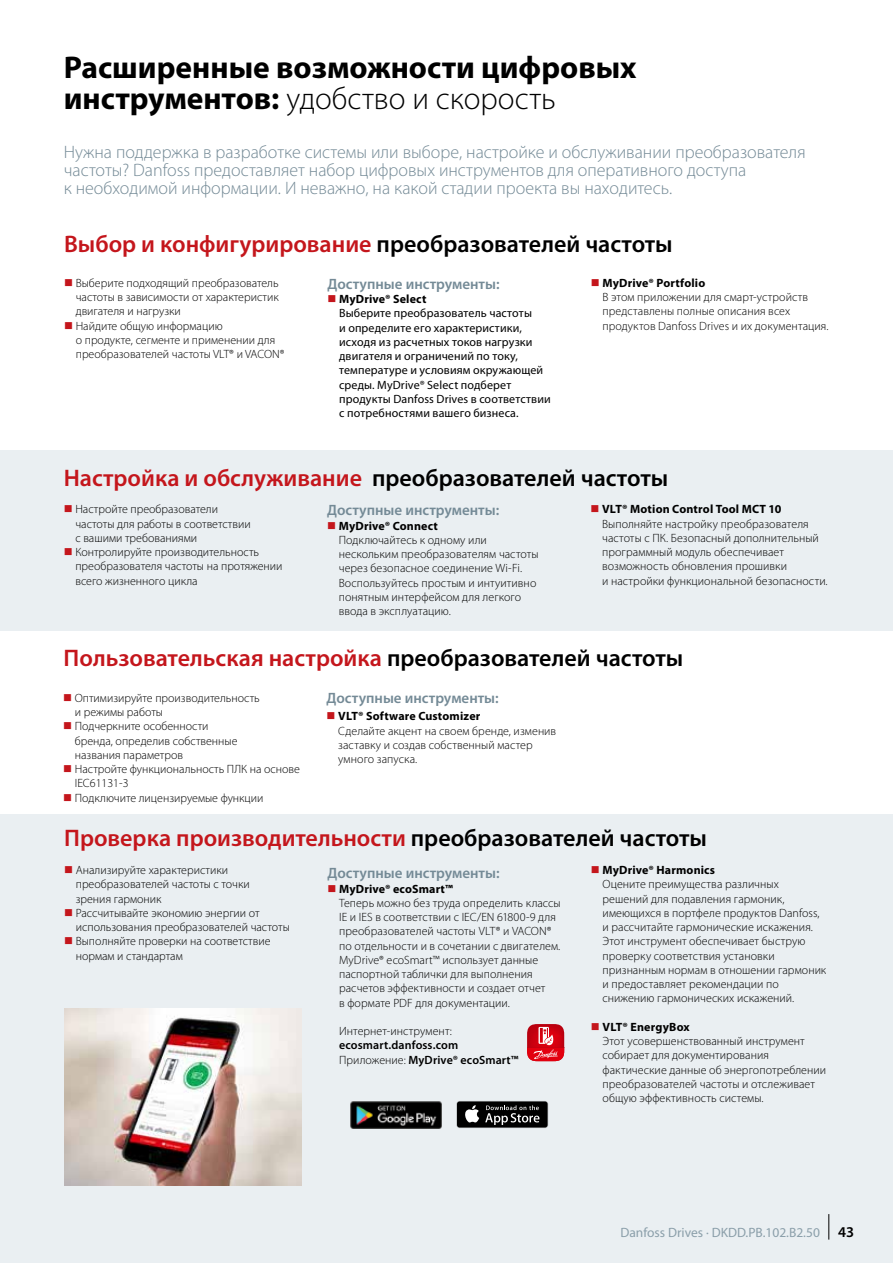
<style>
.page{position:relative;width:893px;height:1263px;background:#fff}
.page>*{position:absolute;margin:0;border:0;box-sizing:border-box;transform-origin:0 0}
.t1{font:700 31.5px/31.5px "Myriad Pro";color:#000}
.t2{font:600 24px "Myriad Pro";color:#c4161c}
.t3{font:600 24px "Myriad Pro";color:#000}
.t4{font:300 18px/18px "Myriad Pro";color:#748a96}
.t5{font:600 15px "Myriad Pro";color:#748a96}
.t6{font:13.5px "Myriad Pro";color:#8b9faa}
.t7{font:300 12px/14.2px "Myriad Pro";color:#000}
.t8{font:12px/14.2px "Myriad Pro";letter-spacing:.01em;color:#000}
.t9{font:600 12px/14.2px "Myriad Pro";letter-spacing:.01em;color:#000}
.s1{font-weight:300}
.s2{color:#c4161c}
.s3{font-weight:700}
.s4{color:#000}
.s5{font-weight:600;font-size:15px;color:#000}
</style>
<div class="page">
<div style="left:0;top:450px;width:893px;height:180px;background:#eaeff2"></div>
<div style="left:0;top:814px;width:893px;height:449px;background:#eaeff2"></div>
<div style="left:456px;top:1101px;width:92px;height:27px;background:#6e7072;border-radius:3px"></div>
<div style="left:457px;top:1101px;width:91px;height:26px;background:#000;border-radius:3px"></div>
<svg style="left:465px;top:1105px;width:14px;height:17px"></svg>
<svg style="left:485px;top:1105px;width:54px;height:20px"></svg>
<img style="left:350px;top:1101px;width:92px;height:27px">
<svg style="left:527px;top:1024px;width:37px;height:37px"></svg>
<img style="left:64px;top:1008px;width:238px;height:178px">
<svg style="left:828px;top:1214px;width:1px;height:25px"></svg>
<h1 class="t1" style="left:64px;top:52px;width:574px">Расширенные возможности цифровых инструментов: <span class="s1">удобство и скорость</span></h1>
<p class="t4" style="left:64px;top:143px;width:743px">Нужна поддержка в разработке системы или выборе, настройке и обслуживании преобразователя частоты? Danfoss предоставляет набор цифровых инструментов для оперативного доступа<br>к необходимой информации. И неважно, на какой стадии проекта вы находитесь.</p>
<h2 class="t3" style="left:64px;top:231px;width:610px"><span class="s2">Выбор и конфигурирование</span> преобразователей частоты</h2>
<p class="t7" style="left:76px;top:276px;width:205px;text-align:justify;text-indent:-12px"><span class="s2">■</span> Выберите подходящий преобразователь частоты в зависимости от характеристик двигателя и нагрузки</p>
<p class="t7" style="left:76px;top:319px;width:210px;text-indent:-12px"><span class="s2">■</span> Найдите общую информацию<br>о продукте, сегменте и применении для преобразователей частоты VLT® и VACON®</p>
<p class="t5" style="left:328px;top:275px;width:174px">Доступные инструменты:</p>
<p class="t8" style="left:339px;top:292px;width:213px;text-indent:-12px"><span class="s2">■</span> <span class="s3">MyDrive® Select<br></span>Выберите преобразователь частоты<br>и определите его характеристики, исходя из расчетных токов нагрузки двигателя и ограничений по току, температуре и условиям окружающей среды. MyDrive® Select подберет продукты Danfoss Drives в соответствии с потребностями вашего бизнеса.</p>
<p class="t7" style="left:602px;top:276px;width:227px;text-indent:-12px"><span class="s2">■</span> <span class="s3">MyDrive® Portfolio<br></span>В этом приложении для смарт-устройств представлены полные описания всех продуктов Danfoss Drives и их документация.</p>
<h2 class="t3" style="left:64px;top:465px;width:606px"><span class="s2">Настройка и обслуживание</span> преобразователей частоты</h2>
<p class="t7" style="left:75px;top:502px;width:177px;text-indent:-12px"><span class="s2">■</span> Настройте преобразователи частоты для работы в соответствии с вашими требованиями</p>
<p class="t7" style="left:75px;top:545px;width:209px;text-indent:-12px"><span class="s2">■</span> Контролируйте производительность преобразователя частоты на протяжении всего жизненного цикла</p>
<p class="t5" style="left:327px;top:502px;width:174px">Доступные инструменты:</p>
<p class="t7" style="left:339px;top:519px;width:201px;text-indent:-12px"><span class="s2">■</span> <span class="s3">MyDrive® Connect<br></span>Подключайтесь к одному или нескольким преобразователям частоты через безопасное соединение Wi-Fi.<br>Воспользуйтесь простым и интуитивно понятным интерфейсом для легкого ввода в эксплуатацию.</p>
<p class="t7" style="left:602px;top:502px;width:227px;text-indent:-12px"><span class="s2">■</span> <span class="s3">VLT® Motion Control Tool MCT 10<br></span>Выполняйте настройку преобразователя частоты с ПК. Безопасный дополнительный программный модуль обеспечивает возможность обновления прошивки<br>и настройки функциональной безопасности.</p>
<h2 class="t2" style="left:64px;top:645px;width:621px">Пользовательская настройка <span class="s4">преобразователей частоты</span></h2>
<p class="t7" style="left:75px;top:691px;width:186px;text-indent:-12px"><span class="s2">■</span> Оптимизируйте производительность и режимы работы</p>
<p class="t7" style="left:75px;top:719px;width:164px;text-indent:-12px"><span class="s2">■</span> Подчеркните особенности бренда, определив собственные названия параметров</p>
<p class="t7" style="left:75px;top:762px;width:227px;text-indent:-12px"><span class="s2">■</span> Настройте функциональность ПЛК на основе<br>IEC61131-3</p>
<p class="t7" style="left:63px;top:790px;width:202px"><span class="s2">■</span> Подключите лицензируемые функции</p>
<p class="t5" style="left:327px;top:690px;width:174px">Доступные инструменты:</p>
<p class="t7" style="left:338px;top:709px;width:220px;text-indent:-12px"><span class="s2">■</span> <span class="s3">VLT® Software Customizer<br></span>Сделайте акцент на своем бренде, изменив заставку и создав собственный мастер умного запуска.</p>
<h2 class="t2" style="left:64px;top:825px;width:644px">Проверка производительности <span class="s4">преобразователей частоты</span></h2>
<p class="t7" style="left:76px;top:863px;width:175px;text-indent:-12px"><span class="s2">■</span> Анализируйте характеристики преобразователей частоты с точки зрения гармоник</p>
<p class="t7" style="left:76px;top:906px;width:216px;text-indent:-12px"><span class="s2">■</span> Рассчитывайте экономию энергии от использования преобразователей частоты</p>
<p class="t7" style="left:76px;top:934px;width:196px;text-indent:-12px"><span class="s2">■</span> Выполняйте проверки на соответствие нормам и стандартам</p>
<p class="t5" style="left:328px;top:865px;width:174px">Доступные инструменты:</p>
<p class="t7" style="left:339px;top:882px;width:223px;text-indent:-12px"><span class="s2">■</span> <span class="s3">MyDrive® ecoSmart™<br></span>Теперь можно без труда определить классы IE и IES в соответствии с IEC/EN 61800-9 для преобразователей частоты VLT® и VACON® по отдельности и в сочетании с двигателем.<br>MyDrive® ecoSmart™ использует данные паспортной таблички для выполнения расчетов эффективности и создает отчет<br>в формате PDF для документации.</p>
<p class="t7" style="left:339px;top:1024px;width:114px">Интернет-инструмент:</p>
<p class="t9" style="left:339px;top:1038px;width:181px">ecosmart.danfoss.com<br><span class="s1">Приложение:</span> MyDrive® ecoSmart™</p>
<p class="t7" style="left:602px;top:863px;width:225px;text-indent:-12px"><span class="s2">■</span> <span class="s3">MyDrive® Harmonics<br></span>Оцените преимущества различных решений для подавления гармоник, имеющихся в портфеле продуктов Danfoss, и рассчитайте гармонические искажения.<br>Этот инструмент обеспечивает быструю проверку соответствия установки признанным нормам в отношении гармоник и предоставляет рекомендации по снижению гармонических искажений.</p>
<p class="t7" style="left:602px;top:1020px;width:225px;text-indent:-12px"><span class="s2">■</span> <span class="s3">VLT® EnergyBox<br></span>Этот усовершенствованный инструмент собирает для документирования фактические данные об энергопотреблении преобразователей частоты и отслеживает общую эффективность системы.</p>
<p class="t6" style="left:620px;top:1225px;width:235px">Danfoss Drives · DKDD.PB.102.B2.50 <span class="s5">43</span></p>
</div>
